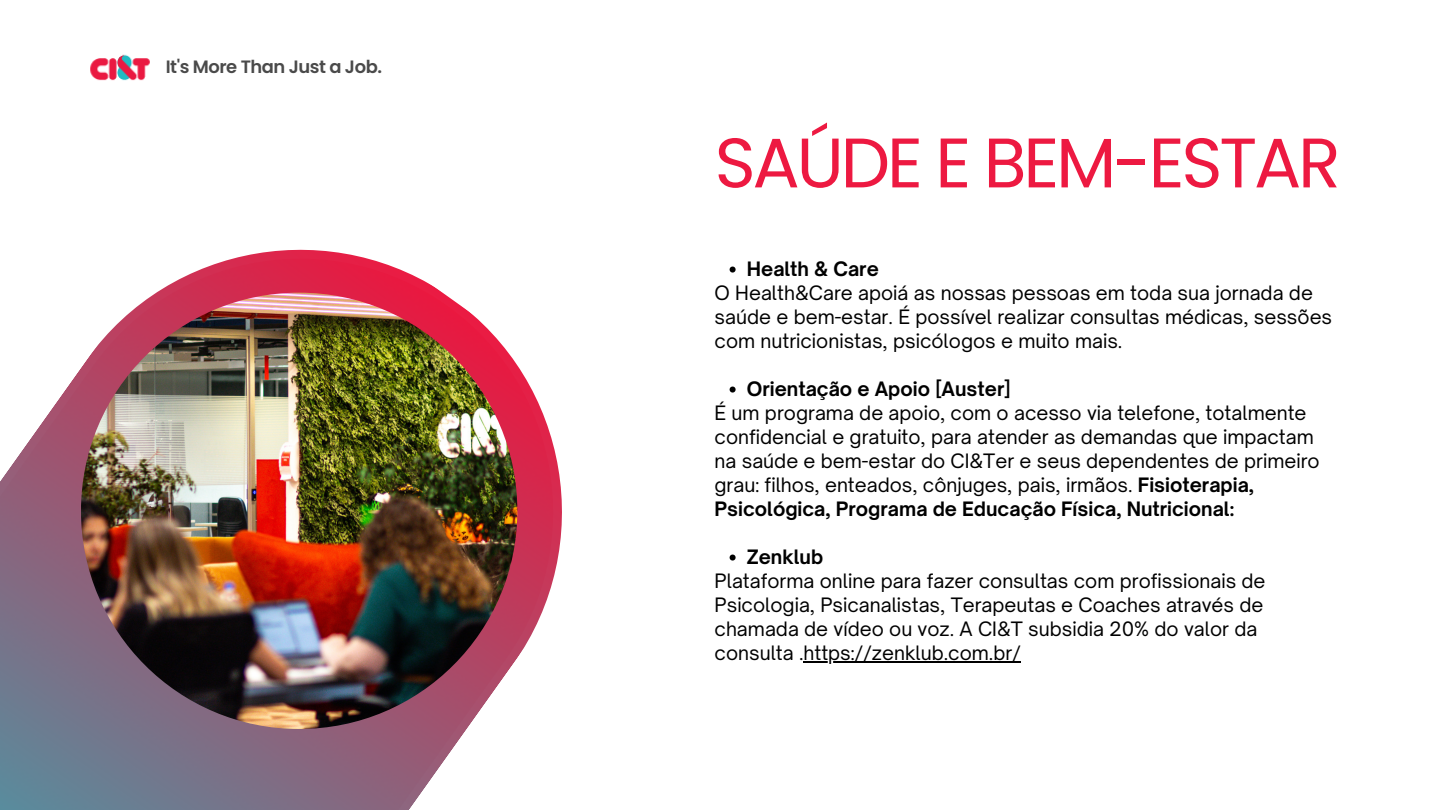
<style>
.page{position:relative;width:1440px;height:810px;background:#fff}
.page>*{position:absolute;margin:0;border:0;box-sizing:border-box;transform-origin:0 0}
.t1{font:70px "Poppins";letter-spacing:-.045em;color:#ed1941}
.t2{font:19px/24px "Open Sauce One";color:#000}
.t3{font:700 19px "Open Sauce One";color:#000}
.t4{font:600 17.9px "Poppins";letter-spacing:-.025em;color:#4a4a4a}
.s1{font-weight:700}
</style>
<div class="page">
<svg style="left:0;top:249px;width:562px;height:561px"></svg>
<img style="left:81px;top:293px;width:436px;height:436px;border-radius:50%">
<svg style="left:730px;top:267px;width:6px;height:6px"></svg>
<svg style="left:730px;top:387px;width:6px;height:6px"></svg>
<svg style="left:730px;top:555px;width:6px;height:6px"></svg>
<hr style="left:804px;top:661px;width:217px;height:2px;background:#000">
<img style="left:90px;top:54px;width:60px;height:27px">
<p class="t4" style="left:166px;top:54px;width:218px">It's More Than Just a Job.</p>
<h2 class="t1" style="left:715px;top:114px;width:628px">SAÚDE E BEM-ESTAR</h2>
<p class="t3" style="left:747px;top:257px;width:133px">Health &amp; Care</p>
<h1 class="t2" style="left:715px;top:280px;width:619px">O Health&amp;Care apoiá as nossas pessoas em toda sua jornada de saúde e bem-estar. É possível realizar consultas médicas, sessões com nutricionistas, psicólogos e muito mais.</h1>
<p class="t3" style="left:747px;top:377px;width:266px">Orientação e Apoio [Auster]</p>
<p class="t2" style="left:715px;top:400px;width:607px">É um programa de apoio, com o acesso via telefone, totalmente confidencial e gratuito, para atender as demandas que impactam na saúde e bem-estar do CI&amp;Ter e seus dependentes de primeiro grau: filhos, enteados, cônjuges, pais, irmãos. <span class="s1">Fisioterapia, Psicológica, Programa de Educação Física, Nutricional:</span></p>
<p class="t3" style="left:747px;top:545px;width:78px">Zenklub</p>
<p class="t2" style="left:715px;top:568px;width:552px">Plataforma online para fazer consultas com profissionais de Psicologia, Psicanalistas, Terapeutas e Coaches através de chamada de vídeo ou voz. A CI&amp;T subsidia 20% do valor da consulta .https://zenklub.com.br/</p>
</div>
